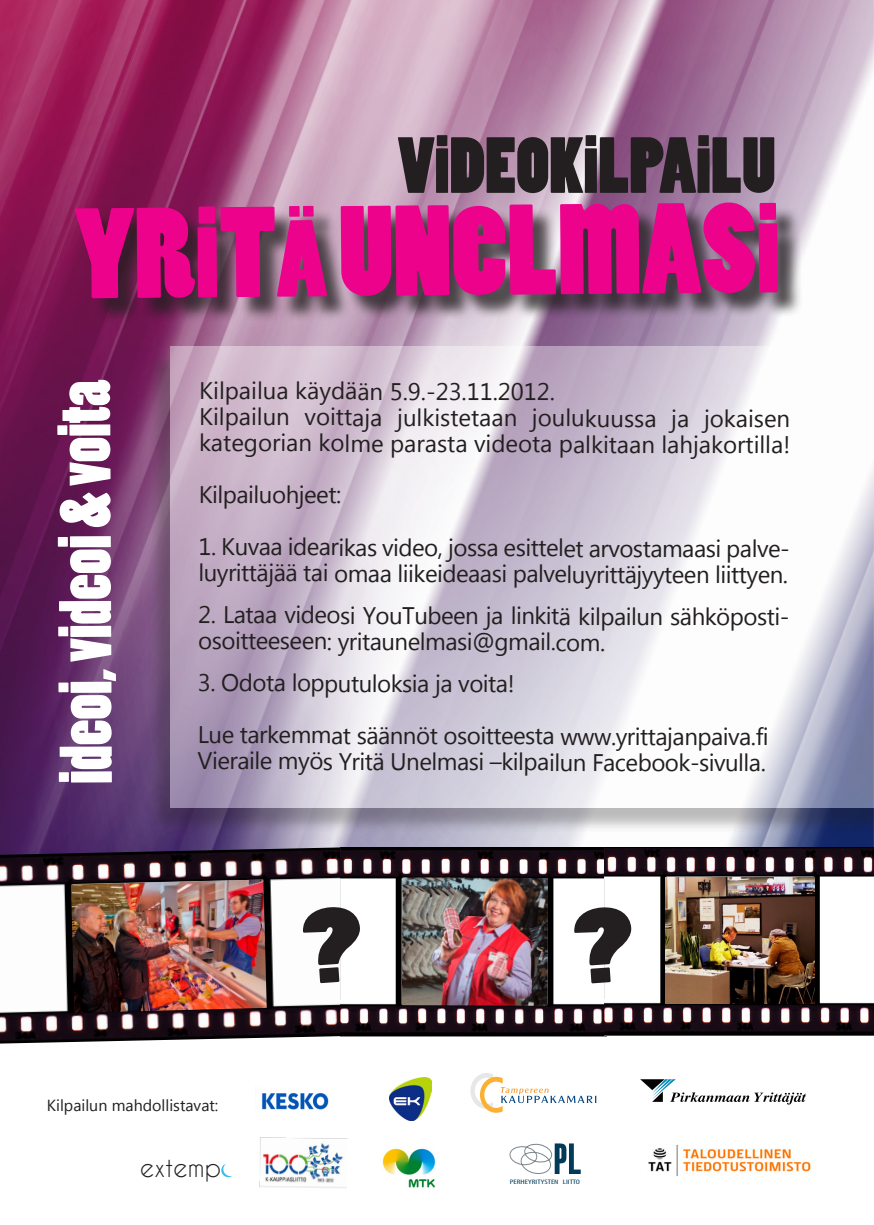
<style>
.page{position:relative;width:874px;height:1225px;background:#fff}
.page>*{position:absolute;margin:0;border:0;box-sizing:border-box;transform-origin:0 0}
.t1{font:120px "Poplar Std";color:#ed028c}
.t2{font:74.2px "Poplar Std";color:#231f20}
.t3{font:68px "Poplar Std";letter-spacing:-.005em;color:#fff}
.t4{font:25px "Caviar Dreams";color:#231f20}
.t5{font:24px/26px "Microsoft New Tai Lue";letter-spacing:-.025em;color:#231f20}
.t6{font:24px/26.2px "Microsoft New Tai Lue";letter-spacing:-.005em;color:#231f20}
.t7{font:16px "Microsoft New Tai Lue";color:#231f20}
.t8{font:condensed 6.4px "Myriad Pro";color:#013b59;scale:1.41 1}
.s1{font-size:101.6px}
.s2{font-size:148.4px}
</style>
<div class="page">
<img style="left:0;top:0;width:873px;height:1036px">
<img style="left:0;top:847px;width:344px;height:196px">
<div style="left:147px;top:350px;width:726px;height:483px;background:#231f20;opacity:.75"></div>
<svg style="left:170px;top:346px;width:703px;height:461px"></svg>
<svg style="left:640px;top:1079px;width:165px;height:25px"></svg>
<img style="left:340px;top:848px;width:266px;height:188px">
<img style="left:604px;top:848px;width:269px;height:187px">
<img style="left:401px;top:877px;width:146px;height:128px">
<img style="left:71px;top:879px;width:195px;height:134px">
<img style="left:261px;top:1092px;width:68px;height:18px">
<div style="left:78px;top:205px;width:724px;height:118px;background:#231f20;opacity:.75"></div>
<img style="left:259px;top:1137px;width:88px;height:51px">
<svg style="left:509px;top:1143px;width:71px;height:31px"></svg>
<svg style="left:470px;top:1073px;width:126px;height:39px"></svg>
<img style="left:665px;top:877px;width:148px;height:126px">
<img style="left:389px;top:1077px;width:42px;height:43px">
<img style="left:648px;top:1144px;width:163px;height:32px">
<img style="left:382px;top:1148px;width:54px;height:40px">
<svg style="left:221px;top:1163px;width:11px;height:14px"></svg>
<svg style="left:301px;top:905px;width:62px;height:79px"></svg>
<svg style="left:197px;top:206px;width:20px;height:91px;background:#70385a"></svg>
<svg style="left:559px;top:203px;width:80px;height:91px;background:#634d61"></svg>
<svg style="left:758px;top:203px;width:19px;height:89px;background:#857987"></svg>
<svg style="left:572px;top:905px;width:62px;height:79px"></svg>
<h2 class="t2" style="left:397px;top:125px;width:379px">ViDEOKiLPAiLU</h2>
<h1 class="t1" style="left:75px;top:186px;width:485px">YR T<span class="s1">Ä</span> UN<span class="s2">e</span>L</h1>
<h1 class="t1" style="left:642px;top:183px;width:117px">AS</h1>
<p class="t3" style="left:49px;top:783px;width:406px;rotate:-90deg">ideoi, videoi &amp; voita</p>
<p class="t6" style="left:199px;top:380px;width:357px">Kilpailua käydään 5.9.-23.11.2012.</p>
<p class="t6" style="left:199px;top:406px;width:592px">Kilpailun voittaja julkistetaan joulukuussa ja jokaisen kategorian kolme parasta videota palkitaan lahjakortilla!</p>
<p class="t5" style="left:199px;top:483px;width:144px">Kilpailuohjeet:</p>
<p class="t5" style="left:198px;top:536px;width:592px">1. Kuvaa idearikas video, jossa esittelet arvostamaasi palve&shy;luyrittäjää tai omaa liikeideaasi palveluyrittäjyyteen liittyen.</p>
<p class="t5" style="left:198px;top:605px;width:592px;line-height:25.4px">2. Lataa videosi YouTubeen ja linkitä kilpailun sähköposti&shy;osoitteeseen: yritaunelmasi@gmail.com.</p>
<p class="t5" style="left:198px;top:672px;width:318px">3. Odota lopputuloksia ja voita!</p>
<p class="t5" style="left:198px;top:724px;width:572px">Lue tarkemmat säännöt osoitteesta www.yrittajanpaiva.fi</p>
<p class="t5" style="left:197px;top:750px;width:569px">Vieraile myös Yritä Unelmasi –kilpailun Facebook-sivulla.</p>
<p class="t7" style="left:47px;top:1096px;width:173px">Kilpailun mahdollistavat:</p>
<p class="t4" style="left:140px;top:1152px;width:82px">extemp</p>
<p class="t8" style="left:509px;top:1177px;width:51px">PERHEYRITYSTEN LIITTO</p>
</div>
